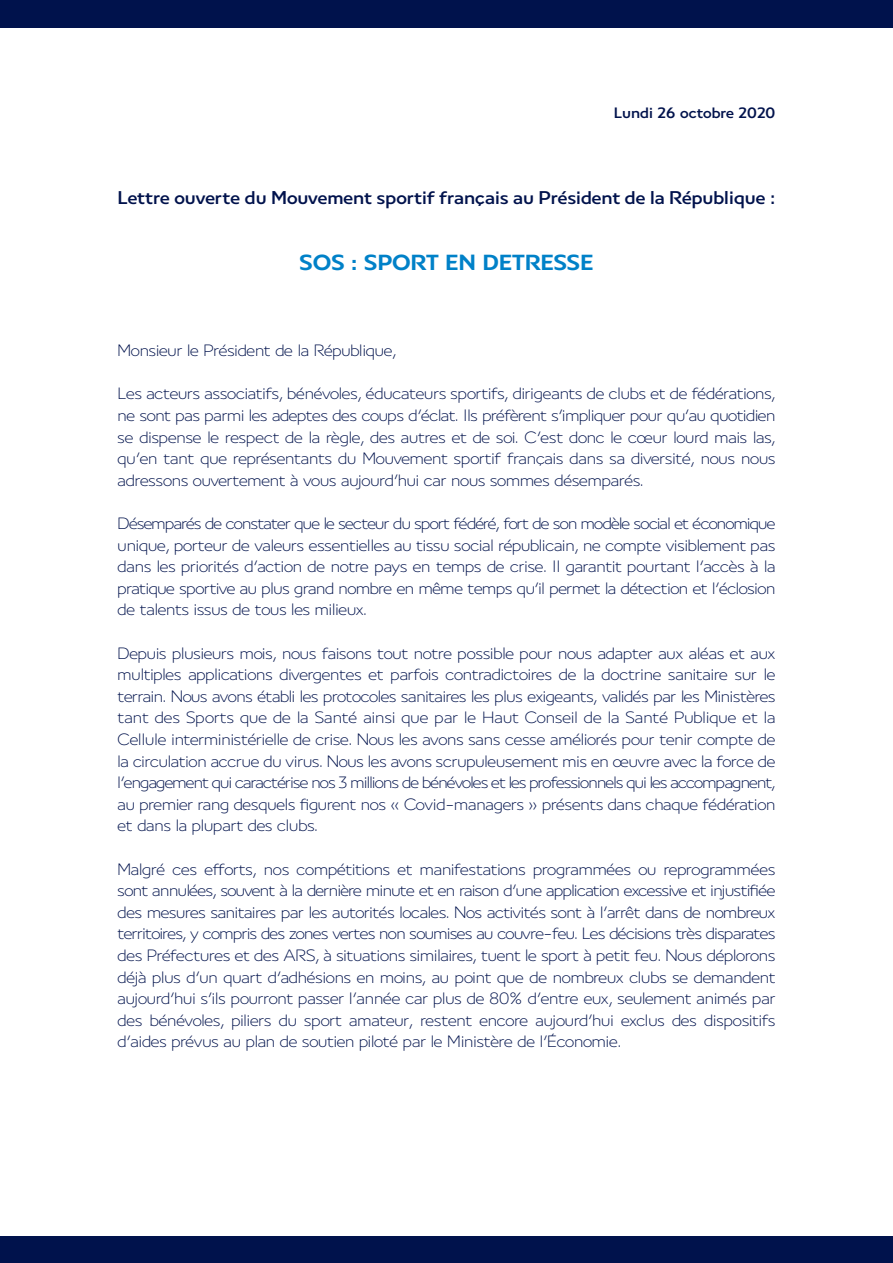
<style>
.page{position:relative;width:893px;height:1263px;background:#fff}
.page>*{position:absolute;margin:0;border:0;box-sizing:border-box;transform-origin:0 0}
.t1{font:700 24px "Franceolympique";color:#0081c8}
.t2{font:500 20.25px "Franceolympique";letter-spacing:.005em;color:#00124c}
.t3{font:300 18px/21.6px "Franceolympique";letter-spacing:-.005em;color:#00124c;text-align:justify}
.t4{font:500 16.5px "Franceolympique";letter-spacing:.01em;color:#00124c}
</style>
<div class="page">
<div style="left:0;top:0;width:893px;height:27px;background:#00124c"></div>
<div style="left:0;top:1236px;width:893px;height:27px;background:#00124c"></div>
<p class="t4" style="left:614px;top:103px;width:163px">Lundi 26 octobre 2020</p>
<p class="t2" style="left:118px;top:185px;width:659px">Lettre ouverte du Mouvement sportif français au Président de la République :</p>
<p class="t1" style="left:300px;top:248px;width:295px">SOS : SPORT EN DETRESSE</p>
<p class="t3" style="left:118px;top:339px;width:280px">Monsieur le Président de la République,</p>
<p class="t3" style="left:118px;top:382px;width:659px">Les acteurs associatifs, bénévoles, éducateurs sportifs, dirigeants de clubs et de fédérations, ne sont pas parmi les adeptes des coups d’éclat. Ils préfèrent s’impliquer pour qu’au quotidien se dispense le respect de la règle, des autres et de soi. C’est donc le cœur lourd mais las, qu’en tant que représentants du Mouvement sportif français dans sa diversité, nous nous adressons ouvertement à vous aujourd’hui car nous sommes désemparés.</p>
<p class="t3" style="left:118px;top:512px;width:659px">Désemparés de constater que le secteur du sport fédéré, fort de son modèle social et économique unique, porteur de valeurs essentielles au tissu social républicain, ne compte visiblement pas dans les priorités d’action de notre pays en temps de crise. Il garantit pourtant l’accès à la pratique sportive au plus grand nombre en même temps qu’il permet la détection et l’éclosion de talents issus de tous les milieux.</p>
<p class="t3" style="left:118px;top:641px;width:659px">Depuis plusieurs mois, nous faisons tout notre possible pour nous adapter aux aléas et aux multiples applications divergentes et parfois contradictoires de la doctrine sanitaire sur le terrain. Nous avons établi les protocoles sanitaires les plus exigeants, validés par les Ministères tant des Sports que de la Santé ainsi que par le Haut Conseil de la Santé Publique et la Cellule interministérielle de crise. Nous les avons sans cesse améliorés pour tenir compte de la circulation accrue du virus. Nous les avons scrupuleusement mis en œuvre avec la force de l’engagement qui caractérise nos 3 millions de bénévoles et les professionnels qui les accompagnent, au premier rang desquels figurent nos « Covid-managers » présents dans chaque fédération et dans la plupart des clubs.</p>
<p class="t3" style="left:118px;top:857px;width:659px">Malgré ces efforts, nos compétitions et manifestations programmées ou reprogrammées sont annulées, souvent à la dernière minute et en raison d’une application excessive et injustifiée des mesures sanitaires par les autorités locales. Nos activités sont à l’arrêt dans de nombreux territoires, y compris des zones vertes non soumises au couvre-feu. Les décisions très disparates des Préfectures et des ARS, à situations similaires, tuent le sport à petit feu. Nous déplorons déjà plus d’un quart d’adhésions en moins, au point que de nombreux clubs se demandent aujourd’hui s’ils pourront passer l’année car plus de 80% d’entre eux, seulement animés par des bénévoles, piliers du sport amateur, restent encore aujourd’hui exclus des dispositifs d’aides prévus au plan de soutien piloté par le Ministère de l’Économie.</p>
</div>
